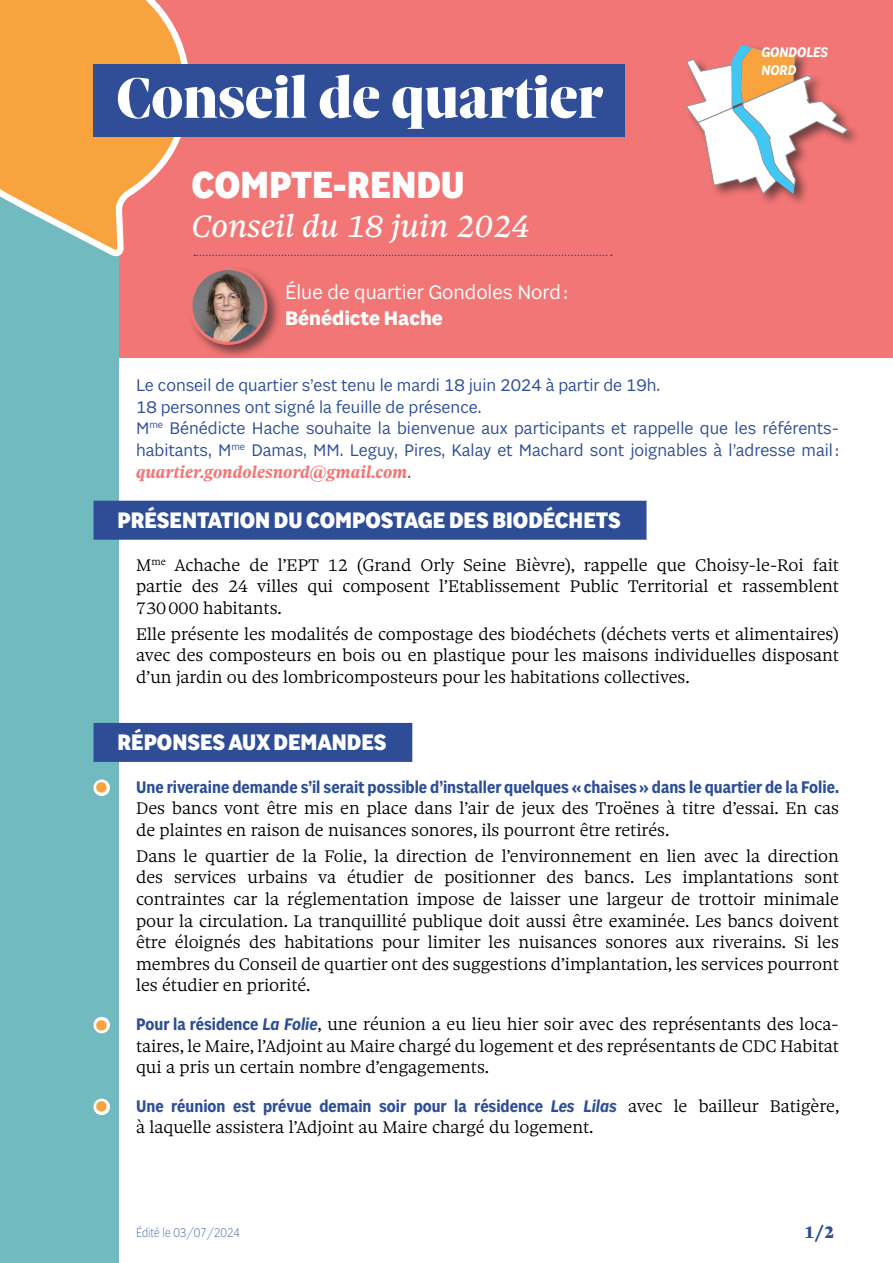
<style>
.page{position:relative;width:893px;height:1263px;background:#fff}
.page>*{position:absolute;margin:0;border:0;box-sizing:border-box;transform-origin:0 0}
.Header_-_Grand_titre{font:900 61.5px "Sole Serif Big Display";color:#fff}
.Header_-_Sous-titre{font:800 condensed 40.5px "Sole Sans";color:#fff}
.Header_-_date{font:italic 33px "Sole Serif Caption";color:#fff}
.Contenu_-_Titre{font:800 condensed 24px "Sole Sans";color:#fff}
.Header_-_Élu_e{font:21px/25.2px "Sole Sans";color:#fff}
.Contenu_-_Texte_courant_Nu{font:300 18px/21.6px "Sole Serif Text";color:#000001;text-align:justify}
.Contenu_-_Intro{font:18px/21.6px "Sole Sans";color:#2e4f96;text-align:justify}
.Footer_-_Pagination{font:900 18px "Sole Serif Text";color:#304e97}
.Header_-_Quartier{font:italic 600 condensed 15px/18px "Sole Sans";color:#fff}
.Footer_-_date{font:300 condensed 13.5px "Sole Sans";color:#2e4f96}
.s1{font-weight:700}
.s2{font-family:"Sole Serif Text";font-weight:700;font-style:italic;color:#f27675}
.s3{font-family:"Sole Sans";font-weight:600;font-stretch:condensed;color:#2e4f96}
.s4{font-family:"Sole Sans";font-weight:600;font-style:italic;font-stretch:condensed;color:#2e4f96}
</style>
<div class="page">
<div style="left:119px;top:0;width:774px;height:358px;background:#f27675"></div>
<div style="left:0;top:0;width:119px;height:1263px;background:#71bac0"></div>
<svg style="left:0;top:0;width:190px;height:255px"></svg>
<div style="left:94px;top:64px;width:531px;height:72px;background:#304e97"></div>
<div style="left:94px;top:501px;width:553px;height:39px;background:#2f4d96"></div>
<div style="left:94px;top:723px;width:318px;height:39px;background:#2f4d96"></div>
<svg style="left:194px;top:255px;width:418px;height:1px"></svg>
<div style="left:188px;top:265px;width:93px;height:94px;background:#231f20;opacity:.6"></div>
<img style="left:191px;top:268px;width:75px;height:75px;border-radius:37px">
<div style="left:189px;top:267px;width:78px;height:78px;border:3px solid #f27675;border-radius:50%"></div>
<div style="left:685px;top:43px;width:176px;height:164px;background:#231f20;opacity:.6"></div>
<svg style="left:686px;top:45px;width:162px;height:149px"></svg>
<p class="Header_-_Grand_titre" style="left:116px;top:63px;width:488px">Conseil de quartier</p>
<p class="Header_-_Sous-titre" style="left:192px;top:160px;width:275px">COMPTE-RENDU</p>
<p class="Header_-_date" style="left:192px;top:208px;width:340px">Conseil du 18 juin 2024</p>
<p class="Header_-_Élu_e" style="left:285px;top:280px;width:284px">Élue de quartier Gondoles Nord:<br><span class="s1">Bénédicte Hache</span></p>
<p class="Header_-_Quartier" style="left:761px;top:44px;width:68px">GONDOLES<br>NORD</p>
<p class="Contenu_-_Intro" style="left:136px;top:375px;width:526px">Le conseil de quartier s’est tenu le mardi 18 juin 2024 à partir de 19h.</p>
<p class="Contenu_-_Intro" style="left:136px;top:397px;width:347px">18 personnes ont signé la feuille de présence.</p>
<p class="Contenu_-_Intro" style="left:136px;top:418px;width:704px">M<sup>me</sup> Bénédicte Hache souhaite la bienvenue aux participants et rappelle que les référents&shy;habitants, M<sup>me</sup> Damas, MM. Leguy, Pires, Kalay et Machard sont joignables à l’adresse mail : <span class="s2">quartier.gondolesnord@gmail.com</span>.</p>
<p class="Contenu_-_Titre" style="left:118px;top:506px;width:505px">PRÉSENTATION DU COMPOSTAGE DES BIODÉCHETS</p>
<p class="Contenu_-_Texte_courant_Nu" style="left:136px;top:554px;width:704px">M<sup>me</sup> Achache de l’EPT 12 (Grand Orly Seine Bièvre), rappelle que Choisy-le-Roi fait partie des 24 villes qui composent l’Etablissement Public Territorial et rassemblent 730000 habitants.</p>
<p class="Contenu_-_Texte_courant_Nu" style="left:136px;top:623px;width:704px">Elle présente les modalités de compostage des biodéchets (déchets verts et alimentaires) avec des composteurs en bois ou en plastique pour les maisons individuelles disposant d’un jardin ou des lombricomposteurs pour les habitations collectives.</p>
<p class="Contenu_-_Titre" style="left:118px;top:728px;width:270px">RÉPONSES AUX DEMANDES</p>
<p class="Contenu_-_Texte_courant_Nu" style="left:136px;top:776px;width:704px"><span class="s3">Une riveraine demande s’il serait possible d’installer quelques «chaises» dans le quartier de la Folie.<br></span>Des bancs vont être mis en place dans l’air de jeux des Troënes à titre d’essai. En cas de plaintes en raison de nuisances sonores, ils pourront être retirés.</p>
<p class="Contenu_-_Texte_courant_Nu" style="left:136px;top:845px;width:704px">Dans le quartier de la Folie, la direction de l’environnement en lien avec la direction des services urbains va étudier de positionner des bancs. Les implantations sont contraintes car la réglementation impose de laisser une largeur de trottoir minimale pour la circulation. La tranquillité publique doit aussi être examinée. Les bancs doivent être éloignés des habitations pour limiter les nuisances sonores aux riverains. Si les membres du Conseil de quartier ont des suggestions d’implantation, les services pourront les étudier en priorité.</p>
<p class="Contenu_-_Texte_courant_Nu" style="left:136px;top:1013px;width:704px"><span class="s3">Pour la résidence</span> <span class="s4">La Folie</span>, une réunion a eu lieu hier soir avec des représentants des loca&shy;taires, le Maire, l’Adjoint au Maire chargé du logement et des représentants de CDC Habitat qui a pris un certain nombre d’engagements.</p>
<p class="Contenu_-_Texte_courant_Nu" style="left:136px;top:1095px;width:705px"><span class="s3">Une réunion est prévue demain soir pour la résidence</span> <span class="s4">Les Lilas</span> avec le bailleur Batigère, à laquelle assistera l’Adjoint au Maire chargé du logement.</p>
<p class="Footer_-_date" style="left:136px;top:1226px;width:105px">Édité le 03/07/2024</p>
<p class="Footer_-_Pagination" style="left:804px;top:1222px;width:31px">1/2</p>
</div>
